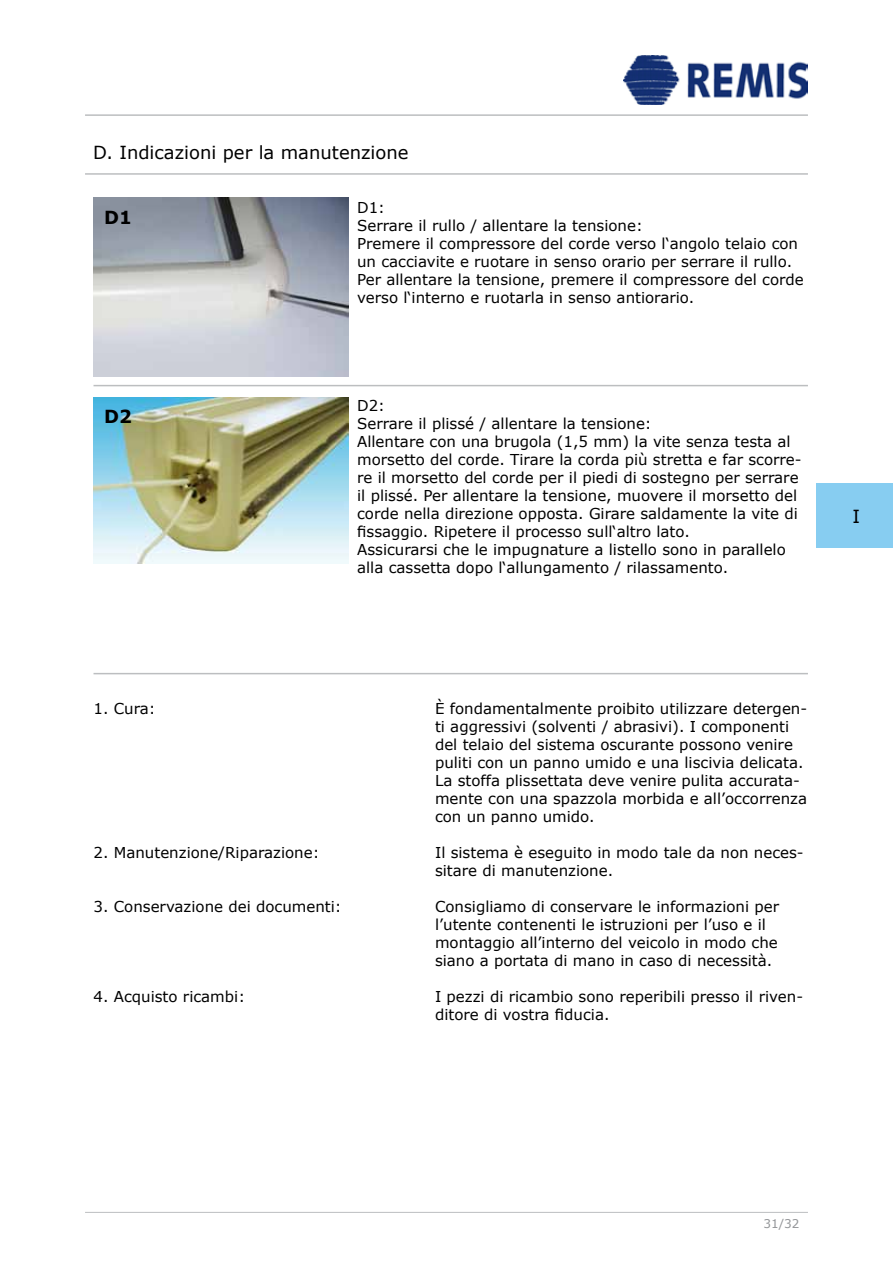
<style>
.page{position:relative;width:893px;height:1263px;background:#fff}
.page>*{position:absolute;margin:0;border:0;box-sizing:border-box;transform-origin:0 0}
.t1{font:18px "Verdana";color:#000}
.t2{font:700 18px "Verdana";color:#000}
.t3{font:15px/18px "Verdana";color:#000}
.t4{font:12px "Verdana";color:#939598}
</style>
<div class="page">
<hr style="left:85px;top:114px;width:723px;height:2px;background:#bcbec0">
<hr style="left:85px;top:1212px;width:723px;height:1px;background:#bcbec0">
<img style="left:623px;top:55px;width:185px;height:49px">
<img style="left:94px;top:397px;width:255px;height:166px">
<img style="left:94px;top:198px;width:255px;height:178px">
<hr style="left:85px;top:173px;width:723px;height:2px;background:#bcbec0">
<hr style="left:94px;top:385px;width:714px;height:1px;background:#bcbec0">
<hr style="left:94px;top:673px;width:714px;height:1px;background:#bcbec0">
<div style="left:816px;top:483px;width:77px;height:64px;background:#87cdf1"></div>
<p class="t1" style="left:93px;top:141px;width:317px">D. Indicazioni per la manutenzione</p>
<p class="t3" style="left:357px;top:198px;width:448px">D1:<br>Serrare il rullo / allentare la tensione:<br>Premere il compressore del corde verso l‘angolo telaio con un cacciavite e ruotare in senso orario per serrare il rullo.<br>Per allentare la tensione, premere il compressore del corde verso l‘interno e ruotarla in senso antiorario.</p>
<p class="t2" style="left:104px;top:205px;width:29px">D1</p>
<p class="t2" style="left:104px;top:405px;width:29px">D2</p>
<p class="t3" style="left:357px;top:396px;width:446px">D2:<br>Serrare il plissé / allentare la tensione:<br>Allentare con una brugola (1,5 mm) la vite senza testa al morsetto del corde. Tirare la corda più stretta e far scorre&shy;re il morsetto del corde per il piedi di sostegno per serrare il plissé. Per allentare la tensione, muovere il morsetto del corde nella direzione opposta. Girare saldamente la vite di fissaggio. Ripetere il processo sull‘altro lato.<br>Assicurarsi che le impugnature a listello sono in parallelo alla cassetta dopo l‘allungamento / rilassamento.</p>
<p class="t1" style="left:852px;top:505px;width:9px">I</p>
<p class="t3" style="left:94px;top:699px;width:64px">1. Cura:</p>
<p class="t3" style="left:94px;top:843px;width:227px">2. Manutenzione/Riparazione:</p>
<p class="t3" style="left:94px;top:897px;width:250px">3. Conservazione dei documenti:</p>
<p class="t3" style="left:94px;top:987px;width:153px">4. Acquisto ricambi:</p>
<p class="t3" style="left:435px;top:699px;width:374px">È fondamentalmente proibito utilizzare detergen&shy;ti aggressivi (solventi / abrasivi). I componenti del telaio del sistema oscurante possono venire puliti con un panno umido e una liscivia delicata.<br>La stoffa plissettata deve venire pulita accurata&shy;mente con una spazzola morbida e all’occorrenza con un panno umido.</p>
<p class="t3" style="left:435px;top:843px;width:370px">Il sistema è eseguito in modo tale da non neces&shy;sitare di manutenzione.</p>
<p class="t3" style="left:435px;top:897px;width:346px">Consigliamo di conservare le informazioni per l’utente contenenti le istruzioni per l’uso e il montaggio all’interno del veicolo in modo che siano a portata di mano in caso di necessità.</p>
<p class="t3" style="left:435px;top:987px;width:370px">I pezzi di ricambio sono reperibili presso il riven&shy;ditore di vostra fiducia.</p>
<p class="t4" style="left:763px;top:1216px;width:37px">31/32</p>
</div>
